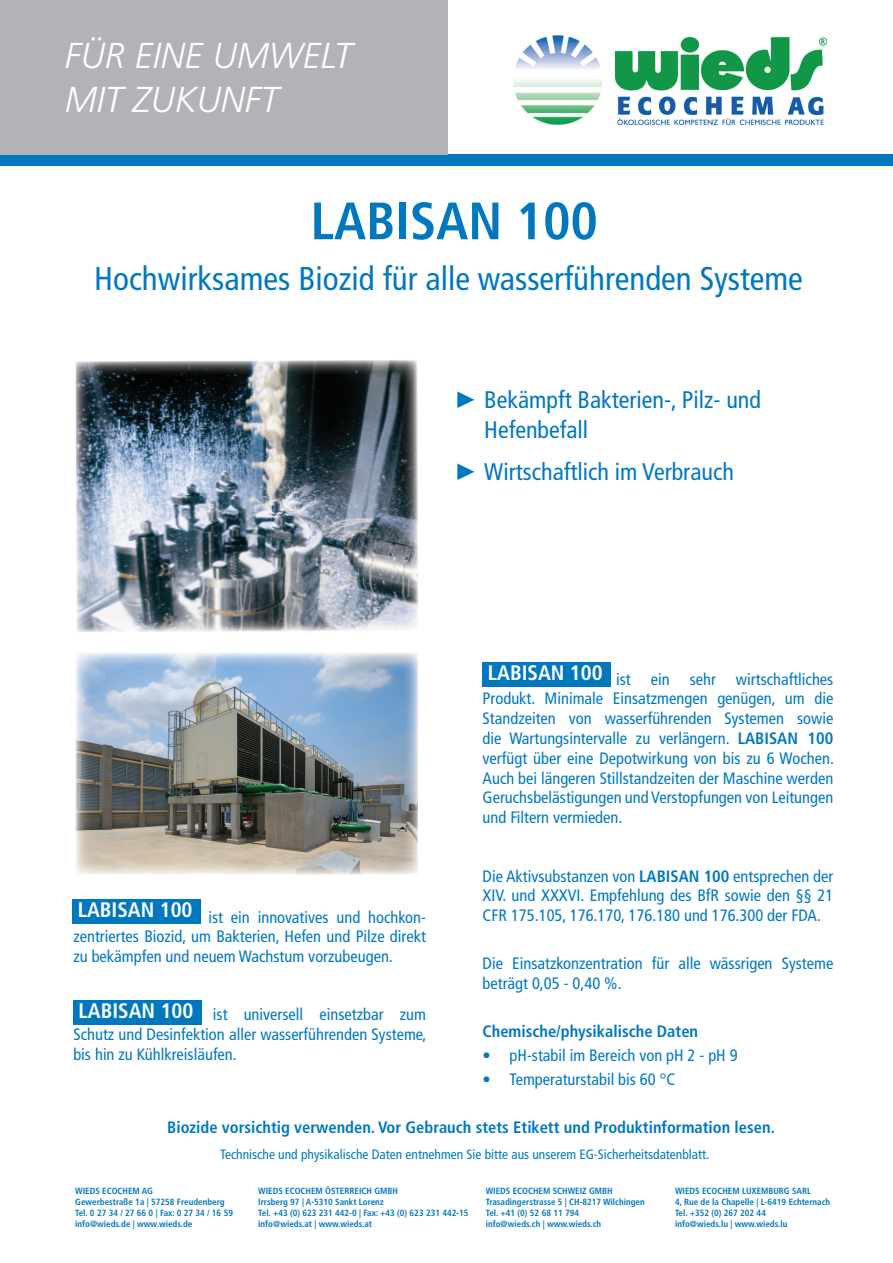
<style>
.page{position:relative;width:893px;height:1263px;background:#fff}
.page>*{position:absolute;margin:0;border:0;box-sizing:border-box;transform-origin:0 0}
.t1{font:700 condensed 52.5px "Frutiger LT Std";color:#0078c0}
.t2{font:italic 300 36px/43.2px "Frutiger LT Std";color:#fff}
.t3{font:condensed 33px "Frutiger LT Std";color:#0078c0}
.t4{font:condensed 24px/30px "Frutiger LT Std";color:#0078c0}
.t5{font:700 condensed 21px "Frutiger LT Std";color:#fff}
.t6{font:condensed 16.5px/19.8px "Frutiger LT Std";color:#0078c0;text-align:justify}
.t7{font:700 condensed 16.5px "Frutiger LT Std";color:#0078c0}
.t8{font:condensed 13.5px "Frutiger LT Std";color:#0078c0}
.t9{font:700 condensed 9px/10.8px "Frutiger LT Std";color:#0078c0}
.s1{font-family:"Franklin Gothic";font-stretch:normal}
.s2{font-weight:700}
</style>
<div class="page">
<div style="left:0;top:154px;width:893px;height:12px;background:#0078c0"></div>
<div style="left:0;top:0;width:448px;height:154px;background:#b2b3b7"></div>
<img style="left:513px;top:35px;width:314px;height:91px">
<img style="left:75px;top:360px;width:343px;height:272px">
<div style="left:73px;top:899px;width:128px;height:25px;background:#0078c0"></div>
<div style="left:73px;top:1000px;width:129px;height:25px;background:#0078c0"></div>
<div style="left:483px;top:662px;width:128px;height:25px;background:#0078c0"></div>
<img style="left:75px;top:653px;width:343px;height:221px">
<h2 class="t2" style="left:65px;top:35px;width:289px">FÜR EINE UMWELT<br>MIT ZUKUNFT</h2>
<h1 class="t1" style="left:311px;top:190px;width:289px">LABISAN 100</h1>
<h3 class="t3" style="left:94px;top:259px;width:710px">Hochwirksames Biozid für alle wasserführenden Systeme</h3>
<h3 class="t4" style="left:484px;top:384px;width:278px;text-indent:-30px"><span class="s1">►</span> Bekämpft Bakterien-, Pilz- und<br>Hefenbefall</h3>
<h3 class="t4" style="left:454px;top:457px;width:281px"><span class="s1">►</span> Wirtschaftlich im Verbrauch</h3>
<p class="t5" style="left:488px;top:660px;width:116px">LABISAN 100</p>
<p class="t6" style="left:483px;top:669px;width:353px;text-indent:134px">ist ein sehr wirtschaftliches Produkt. Minimale Einsatzmengen genügen, um die Standzeiten von wasserführenden Systemen sowie die Wartungsintervalle zu verlängern. <span class="s2">LABISAN 100 </span>verfügt über eine Depotwirkung von bis zu 6 Wochen.<br>Auch bei längeren Stillstandzeiten der Maschine werden Geruchsbelästigungen und Verstopfungen von Leitungen und Filtern vermieden.</p>
<p class="t6" style="left:483px;top:866px;width:352px">Die Aktivsubstanzen von <span class="s2">LABISAN 100</span> entsprechen der XIV. und XXXVI. Empfehlung des BfR sowie den §§ 21<br>CFR 175.105, 176.170, 176.180 und 176.300 der FDA.</p>
<p class="t6" style="left:483px;top:954px;width:352px">Die Einsatzkonzentration für alle wässrigen Systeme beträgt 0,05 - 0,40 %.</p>
<p class="t7" style="left:483px;top:1022px;width:217px">Chemische/physikalische Daten</p>
<p class="t6" style="left:483px;top:1046px;width:257px">• pH-stabil im Bereich von pH 2 - pH 9</p>
<p class="t6" style="left:483px;top:1070px;width:194px">• Temperaturstabil bis 60 °C</p>
<p class="t7" style="left:167px;top:1117px;width:609px">Biozide vorsichtig verwenden. Vor Gebrauch stets Etikett und Produktinformation lesen.</p>
<p class="t6" style="left:73px;top:907px;width:354px"><sup>LABISAN</sup> <sup>100</sup> ist ein innovatives und hochkon&shy;zentriertes Biozid, um Bakterien, Hefen und Pilze direkt zu bekämpfen und neuem Wachstum vorzubeugen.</p>
<p class="t5" style="left:79px;top:999px;width:116px">LABISAN 100</p>
<p class="t6" style="left:73px;top:1005px;width:355px;text-indent:140px">ist universell einsetzbar zum Schutz und Desinfektion aller wasserführenden Systeme, bis hin zu Kühlkreisläufen.</p>
<p class="t8" style="left:220px;top:1147px;width:491px">Technische und physikalische Daten entnehmen Sie bitte aus unserem EG-Sicherheitsdatenblatt.</p>
<p class="t9" style="left:75px;top:1186px;width:159px">WIEDS ECOCHEM AG<br>Gewerbestraße 1a | 57258 Freudenberg<br>Tel. 0 27 34 / 27 66 0 | Fax: 0 27 34 / 16 59 info@wieds.de | www.wieds.de</p>
<p class="t9" style="left:258px;top:1186px;width:212px">WIEDS ECOCHEM ÖSTERREICH GMBH<br>Irrsberg 97 | A-5310 Sankt Lorenz<br>Tel. +43 (0) 623 231 442-0 | Fax: +43 (0) 623 231 442-15 info@wieds.at | www.wieds.at</p>
<p class="t9" style="left:486px;top:1186px;width:160px">WIEDS ECOCHEM SCHWEIZ GMBH<br>Trasadingerstrasse 5 | CH-8217 Wilchingen<br>Tel. +41 (0) 52 68 11 794<br>info@wieds.ch | www.wieds.ch</p>
<p class="t9" style="left:675px;top:1186px;width:157px">WIEDS ECOCHEM LUXEMBURG SARL<br>4, Rue de la Chapelle | L-6419 Echternach<br>Tel. +352 (0) 267 202 44<br>info@wieds.lu | www.wieds.lu</p>
</div>
